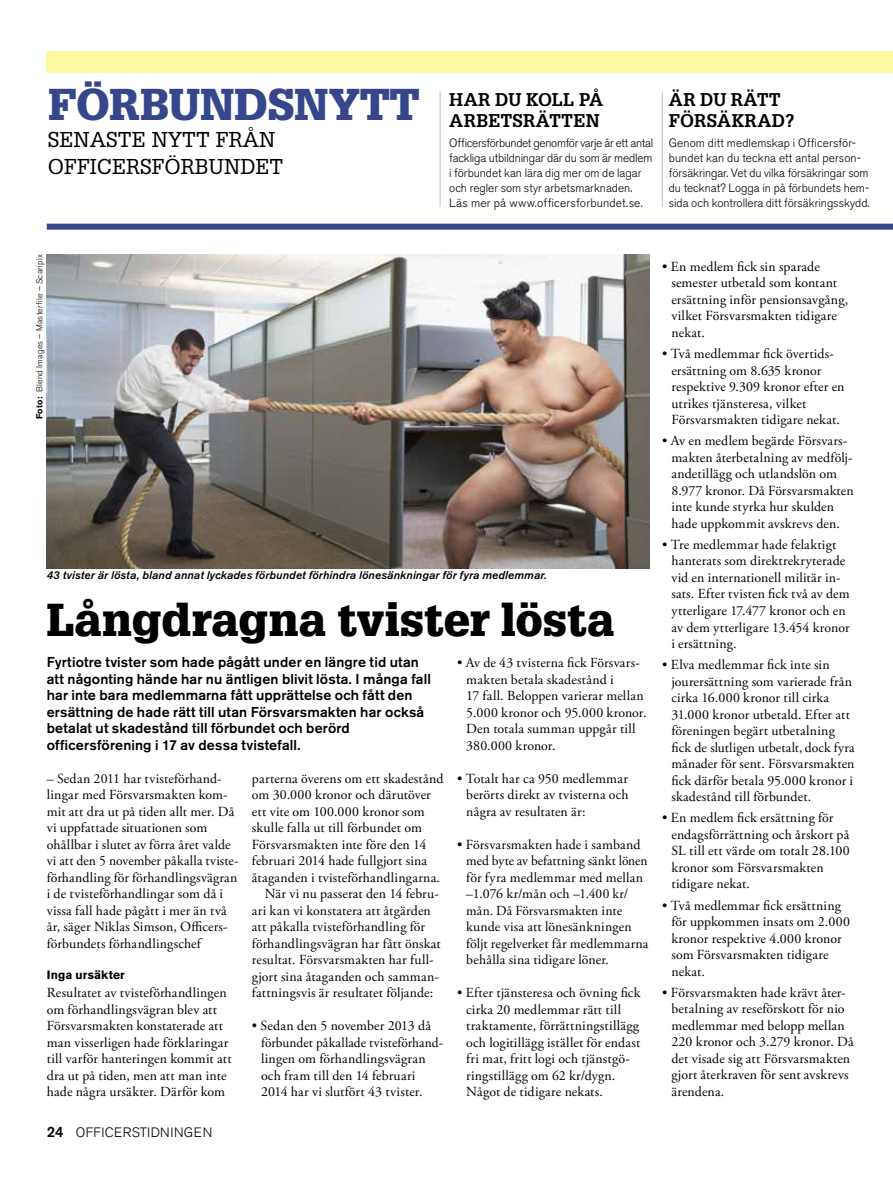
<style>
.page{position:relative;width:893px;height:1191px;background:#fff}
.page>*{position:absolute;margin:0;border:0;box-sizing:border-box;transform-origin:0 0}
.t1{font:900 45px "Glypha";color:#000}
.t2{font:900 43.5px "Glypha";color:#36468b}
.t3{font:21px/27px "Glypha";color:#000}
.t4{font:700 18px/21px "Glypha";letter-spacing:.01em;color:#000}
.t5{font:500 14.25px/16.5px "Akzidenz Grotesk BE";letter-spacing:.01em;color:#000}
.t6{font:13.8px/16.5px "Adobe Garamond Pro";letter-spacing:.01em;color:#000}
.t7{font:300 13.5px "Akzidenz Grotesk BE";letter-spacing:.02em;color:#000}
.t8{font:300 12px/15px "Akzidenz Grotesk BE";color:#000}
.t9{font:700 12px "Akzidenz Grotesk BE";letter-spacing:.015em;color:#000}
.t10{font:italic 500 11.25px "Akzidenz Grotesk BE";letter-spacing:.015em;color:#000}
.t11{font:300 8.7px "Akzidenz Grotesk BE";letter-spacing:.025em;color:#000}
.s1{font-weight:700}
.s2{font-weight:500;font-size:15px}
</style>
<div class="page">
<div style="left:47px;top:51px;width:846px;height:21px;background:#fdf9a1"></div>
<div style="left:47px;top:224px;width:846px;height:6px;background:#36468b"></div>
<hr style="left:440px;top:91px;width:1px;height:116px;background:#c0c0c0">
<hr style="left:662px;top:91px;width:1px;height:116px;background:#c0c0c0">
<img style="left:47px;top:254px;width:602px;height:314px">
<h2 class="t2" style="left:48px;top:78px;width:373px">FÖRBUNDSNYTT</h2>
<h3 class="t3" style="left:48px;top:126px;width:237px">SENASTE NYTT FRÅN<br>OFFICERSFÖRBUNDET</h3>
<h3 class="t4" style="left:449px;top:89px;width:155px">HAR DU KOLL PÅ<br>ARBETSRÄTTEN</h3>
<p class="t8" style="left:449px;top:135px;width:205px">Officersförbundet genomför varje år ett antal fackliga utbildningar där du som är medlem i förbundet kan lära dig mer om de lagar och regler som styr arbetsmarknaden.<br>Läs mer på www.officersforbundet.se.</p>
<h3 class="t4" style="left:669px;top:89px;width:127px">ÄR DU RÄTT<br>FÖRSÄKRAD?</h3>
<p class="t8" style="left:669px;top:135px;width:202px">Genom ditt medlemskap i Officersför&shy;bundet kan du teckna ett antal person&shy;försäkringar. Vet du vilka försäkringar som du tecknat? Logga in på förbundets hem&shy;sida och kontrollera ditt försäkringsskydd.</p>
<p class="t11" style="left:35px;top:419px;width:166px;rotate:-90deg"><span class="s1">Foto:</span> Blend Images – Masterfile – Scanpix</p>
<p class="t10" style="left:47px;top:569px;width:502px">43 tvister är lösta, bland annat lyckades förbundet förhindra lönesänkningar för fyra medlemmar.</p>
<h1 class="t1" style="left:47px;top:592px;width:569px">Långdragna tvister lösta</h1>
<p class="t5" style="left:47px;top:653px;width:386px">Fyrtiotre tvister som hade pågått under en längre tid utan att någonting hände har nu äntligen blivit lösta. I många fall har inte bara medlemmarna fått upprättelse och fått den ersättning de hade rätt till utan Försvarsmakten har också betalat ut skadestånd till förbundet och berörd officersförening i 17 av dessa tvistefall.</p>
<p class="t6" style="left:47px;top:770px;width:193px">– Sedan 2011 har tvisteförhand&shy;lingar med Försvarsmakten kom&shy;mit att dra ut på tiden allt mer. Då vi uppfattade situationen som ohållbar i slutet av förra året valde vi att den 5 november påkalla tviste&shy;förhandling för förhandlingsvägran i de tvisteförhandlingar som då i vissa fall hade pågått i mer än två år, säger Niklas Simson, Officers&shy;förbundets förhandlingschef</p>
<p class="t9" style="left:47px;top:968px;width:79px">Inga ursäkter</p>
<p class="t6" style="left:47px;top:985px;width:186px">Resultatet av tvisteförhandlingen om förhandlingsvägran blev att Försvarsmakten konstaterade att man visserligen hade förklaringar till varför hanteringen kommit att dra ut på tiden, men att man inte hade några ursäkter. Därför kom</p>
<p class="t6" style="left:466px;top:655px;width:182px;text-indent:-9px">• Av de 43 tvisterna fick Försvars&shy;makten betala skadestånd i<br>17 fall. Beloppen varierar mellan<br>5.000 kronor och 95.000 kronor.<br>Den totala summan uppgår till<br>380.000 kronor.</p>
<p class="t6" style="left:466px;top:770px;width:164px;text-align:justify;text-indent:-9px">• Totalt har ca 950 medlemmar berörts direkt av tvisterna och några av resultaten är:</p>
<p class="t6" style="left:466px;top:836px;width:184px;text-indent:-9px">• Försvarsmakten hade i samband med byte av befattning sänkt lönen för fyra medlemmar med mellan –1.076 kr/mån och –1.400 kr/ mån. Då Försvarsmakten inte kunde visa att lönesänkningen följt regelverket får medlemmarna behålla sina tidigare löner.</p>
<p class="t6" style="left:466px;top:985px;width:176px;text-indent:-9px">• Efter tjänsteresa och övning fick cirka 20 medlemmar rätt till traktamente, förrättningstillägg och logitillägg istället för endast fri mat, fritt logi och tjänstgö&shy;ringstillägg om 62 kr/dygn.<br>Något de tidigare nekats.</p>
<p class="t6" style="left:252px;top:770px;width:193px">parterna överens om ett skadestånd</p>
<p class="t6" style="left:252px;top:787px;width:180px">om 30.000 kronor och därutöver</p>
<p class="t6" style="left:252px;top:803px;width:174px">ett vite om 100.000 kronor som</p>
<p class="t6" style="left:252px;top:820px;width:171px">skulle falla ut till förbundet om</p>
<p class="t6" style="left:252px;top:836px;width:176px">Försvarsmakten inte före den 14</p>
<p class="t6" style="left:252px;top:853px;width:177px">februari 2014 hade fullgjort sina</p>
<p class="t6" style="left:252px;top:869px;width:190px">åtaganden i tvisteförhandlingarna.</p>
<p class="t6" style="left:265px;top:886px;width:176px">När vi nu passerat den 14 febru-</p>
<p class="t6" style="left:252px;top:902px;width:180px">ari kan vi konstatera att åtgärden</p>
<p class="t6" style="left:252px;top:919px;width:175px">att påkalla tvisteförhandling för</p>
<p class="t6" style="left:252px;top:935px;width:190px">förhandlingsvägran har fått önskat</p>
<p class="t6" style="left:252px;top:952px;width:183px">resultat. Försvarsmakten har full-</p>
<p class="t6" style="left:252px;top:968px;width:188px">gjort sina åtaganden och samman-</p>
<p class="t6" style="left:252px;top:985px;width:183px">fattningsvis är resultatet följande:</p>
<p class="t6" style="left:261px;top:1018px;width:183px;text-indent:-9px">• Sedan den 5 november 2013 då förbundet påkallade tvisteförhand&shy;lingen om förhandlingsvägran och fram till den 14 februari<br>2014 har vi slutfört 43 tvister.</p>
<p class="t7" style="left:47px;top:1124px;width:167px"><span class="s2">24</span> OFFICERSTIDNINGEN</p>
<p class="t6" style="left:671px;top:259px;width:178px;text-indent:-9px">• En medlem fick sin sparade semester utbetald som kontant ersättning inför pensionsavgång, vilket Försvarsmakten tidigare nekat.</p>
<p class="t6" style="left:671px;top:346px;width:175px;text-indent:-9px">• Två medlemmar fick övertids&shy;ersättning om 8.635 kronor respektive 9.309 kronor efter en utrikes tjänsteresa, vilket<br>Försvarsmakten tidigare nekat.</p>
<p class="t6" style="left:671px;top:433px;width:184px;text-indent:-9px">• Av en medlem begärde Försvars&shy;makten återbetalning av medfölj&shy;andetillägg och utlandslön om<br>8.977 kronor. Då Försvarsmakten inte kunde styrka hur skulden hade uppkommit avskrevs den.</p>
<p class="t6" style="left:671px;top:537px;width:180px;text-indent:-9px">• Tre medlemmar hade felaktigt hanterats som direktrekryterade vid en internationell militär in&shy;sats. Efter tvisten fick två av dem ytterligare 17.477 kronor och en av dem ytterligare 13.454 kronor i ersättning.</p>
<p class="t6" style="left:671px;top:657px;width:185px;text-indent:-9px">• Elva medlemmar fick inte sin jourersättning som varierade från cirka 16.000 kronor till cirka<br>31.000 kronor utbetald. Efter att föreningen begärt utbetalning fick de slutligen utbetalt, dock fyra månader för sent. Försvarsmakten fick därför betala 95.000 kronor i skadestånd till förbundet.</p>
<p class="t6" style="left:671px;top:810px;width:180px;text-indent:-9px">• En medlem fick ersättning för endagsförrättning och årskort på<br>SL till ett värde om totalt 28.100 kronor som Försvarsmakten tidigare nekat.</p>
<p class="t6" style="left:671px;top:897px;width:180px;text-indent:-9px">• Två medlemmar fick ersättning för uppkommen insats om 2.000 kronor respektive 4.000 kronor som Försvarsmakten tidigare nekat.</p>
<p class="t6" style="left:671px;top:984px;width:184px;text-indent:-9px">• Försvarsmakten hade krävt åter&shy;betalning av reseförskott för nio medlemmar med belopp mellan<br>220 kronor och 3.279 kronor. Då det visade sig att Försvarsmakten gjort återkraven för sent avskrevs ärendena.</p>
</div>
